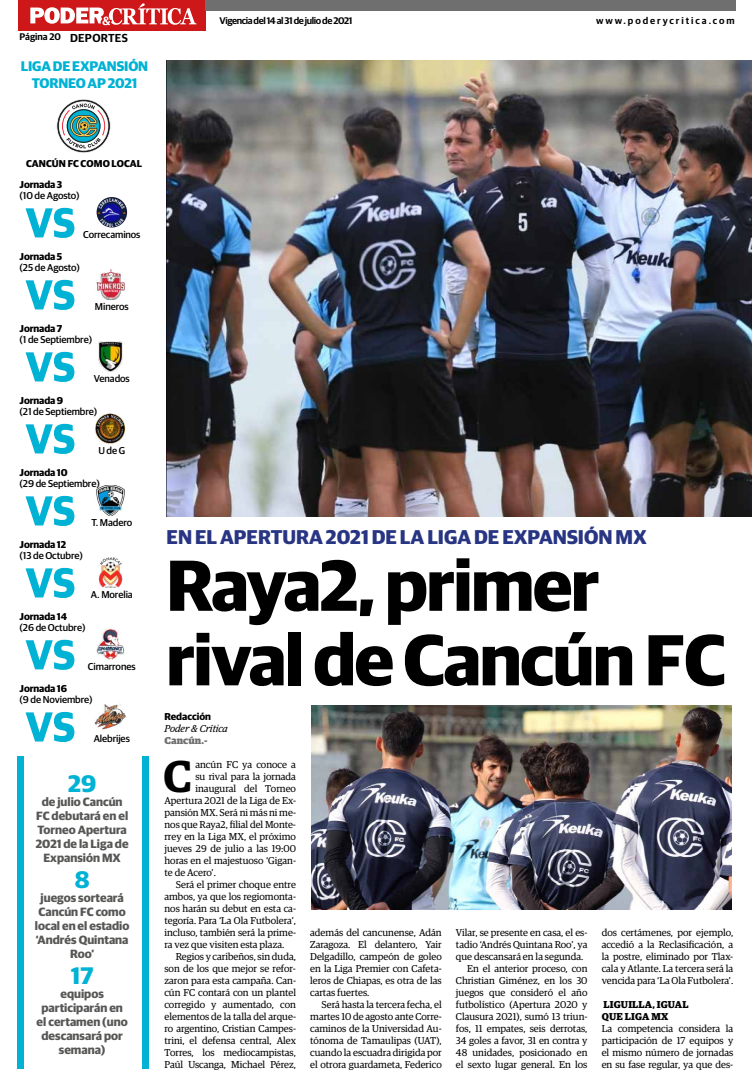
<style>
.page{position:relative;width:752px;height:1083px;background:#fff}
.page>*{position:absolute;margin:0;border:0;box-sizing:border-box;transform-origin:0 0}
.t1{font:700 72.3px/74.5px "Guardian Sans";letter-spacing:-.02em;color:#000}
.t2{font:600 44.6px "Guardian Egyp";color:#000}
.t3{font:700 24px "Guardian Sans";color:#00b2d4}
.t4{font:700 20px "Guardian Sans";color:#283583}
.t5{font:700 14px/17.2px "Guardian Sans";letter-spacing:-.01em;color:#00b2d4;text-align:center}
.t6{font:700 12px/14px "Guardian Sans";color:#575756;text-align:center}
.t7{font:600 11.6px "Guardian Sans";letter-spacing:.02em;color:#000}
.t8{font:10px/12px "Guardian Egyp";color:#000;text-align:justify}
.t9{font:500 10px "Guardian Sans";letter-spacing:-.01em;color:#000}
.t10{font:700 10px "Guardian Sans";letter-spacing:-.01em;color:#000}
.t11{font:700 10px/20.5px "Guardian Sans";letter-spacing:.01em;color:#000}
.t12{font:700 10px/12px "Guardian Egyp";letter-spacing:.02em;color:#000}
.t13{font:italic 10px "Guardian Egyp";color:#000}
.t14{font:900 10px "Guardian Egyp";color:#706f6f}
.t15{font:600 9.6px "Guardian Sans";letter-spacing:-.04em;color:#000}
.t16{font:600 9.6px "Guardian Sans";letter-spacing:.2em;color:#000}
.t17{font:600 9.6px "Guardian Sans";letter-spacing:-.015em;color:#000}
</style>
<div class="page">
<div style="left:18px;top:0;width:187px;height:31px;background:#cd1719"></div>
<div style="left:205px;top:0;width:530px;height:11px;background:#706f6f"></div>
<svg style="left:30px;top:3px;width:166px;height:22px"></svg>
<svg style="left:56px;top:99px;width:55px;height:54px"></svg>
<img style="left:96px;top:269px;width:29px;height:30px">
<img style="left:98px;top:341px;width:25px;height:30px">
<img style="left:95px;top:413px;width:31px;height:30px">
<img style="left:96px;top:485px;width:29px;height:30px">
<img style="left:98px;top:557px;width:25px;height:30px">
<img style="left:97px;top:629px;width:27px;height:30px">
<img style="left:94px;top:704px;width:32px;height:26px">
<svg style="left:26px;top:208px;width:48px;height:30px"></svg>
<svg style="left:26px;top:280px;width:48px;height:30px"></svg>
<svg style="left:26px;top:352px;width:48px;height:30px"></svg>
<svg style="left:26px;top:424px;width:48px;height:30px"></svg>
<svg style="left:26px;top:496px;width:48px;height:30px"></svg>
<svg style="left:26px;top:568px;width:48px;height:30px"></svg>
<svg style="left:26px;top:640px;width:48px;height:30px"></svg>
<svg style="left:26px;top:712px;width:48px;height:30px"></svg>
<img style="left:96px;top:197px;width:31px;height:30px;border-radius:15px">
<div style="left:17px;top:756px;width:7px;height:312px;background:#00b2d4"></div>
<div style="left:143px;top:756px;width:6px;height:312px;background:#00b2d4"></div>
<img style="left:166px;top:60px;width:585px;height:457px">
<img style="left:311px;top:705px;width:420px;height:205px">
<p class="t17" style="left:20px;top:30px;width:43px">Página 20</p>
<p class="t7" style="left:70px;top:29px;width:59px">DEPORTES</p>
<h3 class="t5" style="left:21px;top:56px;width:129px">LIGA DE EXPANSIÓN<br>TORNEO AP 2021</h3>
<p class="t15" style="left:219px;top:14px;width:134px">Vigencia del 14 al 31 de julio de 2021</p>
<p class="t16" style="left:595px;top:14px;width:140px">www.poderycritica.com</p>
<p class="t11" style="left:20px;top:153px;width:124px;text-indent:6px">CANCÚN FC COMO LOCAL<br>Jornada 3</p>
<p class="t9" style="left:20px;top:188px;width:62px">(10 de Agosto)</p>
<p class="t9" style="left:83px;top:227px;width:59px">Correcaminos</p>
<p class="t10" style="left:20px;top:249px;width:44px">Jornada 5</p>
<p class="t9" style="left:20px;top:260px;width:62px">(25 de Agosto)</p>
<p class="t9" style="left:95px;top:299px;width:35px">Mineros</p>
<p class="t10" style="left:20px;top:321px;width:44px">Jornada 7</p>
<p class="t9" style="left:20px;top:332px;width:74px">(1 de Septiembre)</p>
<p class="t9" style="left:94px;top:371px;width:37px">Venados</p>
<p class="t10" style="left:20px;top:393px;width:45px">Jornada 9</p>
<p class="t9" style="left:20px;top:404px;width:79px">(21 de Septiembre)</p>
<p class="t9" style="left:98px;top:443px;width:28px">U de G</p>
<p class="t10" style="left:20px;top:465px;width:49px">Jornada 10</p>
<p class="t9" style="left:20px;top:476px;width:82px">(29 de Septiembre)</p>
<p class="t10" style="left:20px;top:537px;width:48px">Jornada 12</p>
<p class="t9" style="left:20px;top:548px;width:65px">(13 de Octubre)</p>
<p class="t9" style="left:91px;top:515px;width:42px">T. Madero</p>
<p class="t9" style="left:91px;top:587px;width:43px">A. Morelia</p>
<p class="t10" style="left:20px;top:609px;width:49px">Jornada 14</p>
<p class="t9" style="left:20px;top:620px;width:67px">(26 de Octubre)</p>
<p class="t9" style="left:88px;top:659px;width:49px">Cimarrones</p>
<p class="t10" style="left:20px;top:681px;width:49px">Jornada 16</p>
<p class="t9" style="left:20px;top:692px;width:74px">(9 de Noviembre)</p>
<p class="t9" style="left:94px;top:731px;width:38px">Alebrijes</p>
<h3 class="t3" style="left:68px;top:765px;width:30px">29</h3>
<p class="t6" style="left:36px;top:793px;width:94px">de julio Cancún<br>FC debutará en el<br>Torneo Apertura<br>2021 de la Liga de<br>Expansión MX</p>
<h3 class="t3" style="left:75px;top:861px;width:16px">8</h3>
<p class="t6" style="left:35px;top:889px;width:96px">juegos sorteará<br>Cancún FC como local en el estadio ‘Andrés Quintana<br>Roo’</p>
<h3 class="t3" style="left:71px;top:957px;width:24px">17</h3>
<p class="t6" style="left:37px;top:985px;width:92px">equipos participarán en el certamen (uno descansará por semana)</p>
<h3 class="t4" style="left:166px;top:522px;width:481px">EN EL APERTURA 2021 DE LA LIGA DE EXPANSIÓN MX</h3>
<h1 class="t1" style="left:166px;top:542px;width:560px">Raya2, primer rival de Cancún FC</h1>
<p class="t10" style="left:164px;top:709px;width:48px">Redacción</p>
<p class="t13" style="left:164px;top:722px;width:65px">Poder &amp; Crítica</p>
<p class="t14" style="left:164px;top:733px;width:44px">Cancún.-</p>
<h2 class="t2" style="left:163px;top:743px;width:30px">C</h2>
<p class="t8" style="left:195px;top:758px;width:102px">ancún FC ya conoce a</p>
<p class="t8" style="left:195px;top:770px;width:102px">su rival para la jornada</p>
<p class="t8" style="left:195px;top:782px;width:102px">inaugural del Torneo</p>
<p class="t8" style="left:164px;top:794px;width:133px">Apertura 2021 de la Liga de Ex-</p>
<p class="t8" style="left:164px;top:806px;width:133px">pansión MX. Será ni más ni me-</p>
<p class="t8" style="left:164px;top:818px;width:133px">nos que Raya2, filial del Monte-</p>
<p class="t8" style="left:164px;top:830px;width:133px">rrey en la Liga MX, el próximo</p>
<p class="t8" style="left:164px;top:842px;width:133px">jueves 29 de julio a las 19:00</p>
<p class="t8" style="left:164px;top:854px;width:133px">horas en el majestuoso ‘Gigan-</p>
<p class="t8" style="left:164px;top:866px;width:53px">te de Acero’.</p>
<p class="t8" style="left:176px;top:878px;width:122px">Será el primer choque entre</p>
<p class="t8" style="left:164px;top:890px;width:133px">ambos, ya que los regiomonta-</p>
<p class="t8" style="left:164px;top:902px;width:133px">nos harán su debut en esta ca-</p>
<p class="t8" style="left:164px;top:914px;width:133px">tegoría. Para ‘La Ola Futbolera’,</p>
<p class="t8" style="left:164px;top:926px;width:133px">incluso, también será la prime-</p>
<p class="t8" style="left:164px;top:938px;width:121px">ra vez que visiten esta plaza.</p>
<p class="t8" style="left:176px;top:950px;width:122px">Regios y caribeños, sin duda,</p>
<p class="t8" style="left:164px;top:962px;width:133px">son de los que mejor se refor-</p>
<p class="t8" style="left:164px;top:974px;width:133px">zaron para esta campaña. Can-</p>
<p class="t8" style="left:164px;top:986px;width:133px">cún FC contará con un plantel</p>
<p class="t8" style="left:164px;top:998px;width:133px">corregido y aumentado, con</p>
<p class="t8" style="left:164px;top:1010px;width:133px">elementos de la talla del arque-</p>
<p class="t8" style="left:164px;top:1022px;width:133px">ro argentino, Cristian Campes-</p>
<p class="t8" style="left:164px;top:1034px;width:133px">trini, el defensa central, Alex</p>
<p class="t8" style="left:164px;top:1046px;width:133px">Torres, los mediocampistas,</p>
<p class="t8" style="left:164px;top:1058px;width:133px">Paúl Uscanga, Michael Pérez,</p>
<p class="t8" style="left:310px;top:926px;width:133px">además del cancunense, Adán Zaragoza. El delantero, Yair Delgadillo, campeón de goleo en la Liga Premier con Cafeta&shy;leros de Chiapas, es otra de las cartas fuertes.</p>
<p class="t8" style="left:310px;top:998px;width:133px;text-indent:11px">Será hasta la tercera fecha, el martes 10 de agosto ante Corre&shy;caminos de la Universidad Au&shy;tónoma de Tamaulipas (UAT), cuando la escuadra dirigida por el otrora guardameta, Federico</p>
<p class="t8" style="left:455px;top:926px;width:133px">Vilar, se presente en casa, el es-</p>
<p class="t8" style="left:455px;top:938px;width:133px">tadio ‘Andrés Quintana Roo’, ya</p>
<p class="t8" style="left:455px;top:950px;width:129px">que descansará en la segunda.</p>
<p class="t8" style="left:467px;top:962px;width:122px">En el anterior proceso, con</p>
<p class="t8" style="left:455px;top:974px;width:133px">Christian Giménez, en los 30</p>
<p class="t8" style="left:455px;top:986px;width:133px">juegos que consideró el año</p>
<p class="t8" style="left:455px;top:998px;width:133px">futbolístico (Apertura 2020 y</p>
<p class="t8" style="left:455px;top:1010px;width:133px">Clausura 2021), sumó 13 triun-</p>
<p class="t8" style="left:455px;top:1022px;width:133px">fos, 11 empates, seis derrotas,</p>
<p class="t8" style="left:455px;top:1034px;width:133px">34 goles a favor, 31 en contra y</p>
<p class="t8" style="left:455px;top:1046px;width:133px">48 unidades, posicionado en</p>
<p class="t8" style="left:455px;top:1058px;width:133px">el sexto lugar general. En los</p>
<p class="t8" style="left:601px;top:926px;width:133px">dos certámenes, por ejemplo, accedió a la Reclasificación, a la postre, eliminado por Tlax&shy;cala y Atlante. La tercera será la vencida para ‘La Ola Futbolera’.</p>
<p class="t12" style="left:601px;top:998px;width:88px">LIGUILLA, IGUAL<br>QUE LIGA MX</p>
<p class="t8" style="left:601px;top:1022px;width:133px">La competencia considera la participación de 17 equipos y el mismo número de jornadas en su fase regular, ya que des-</p>
</div>
